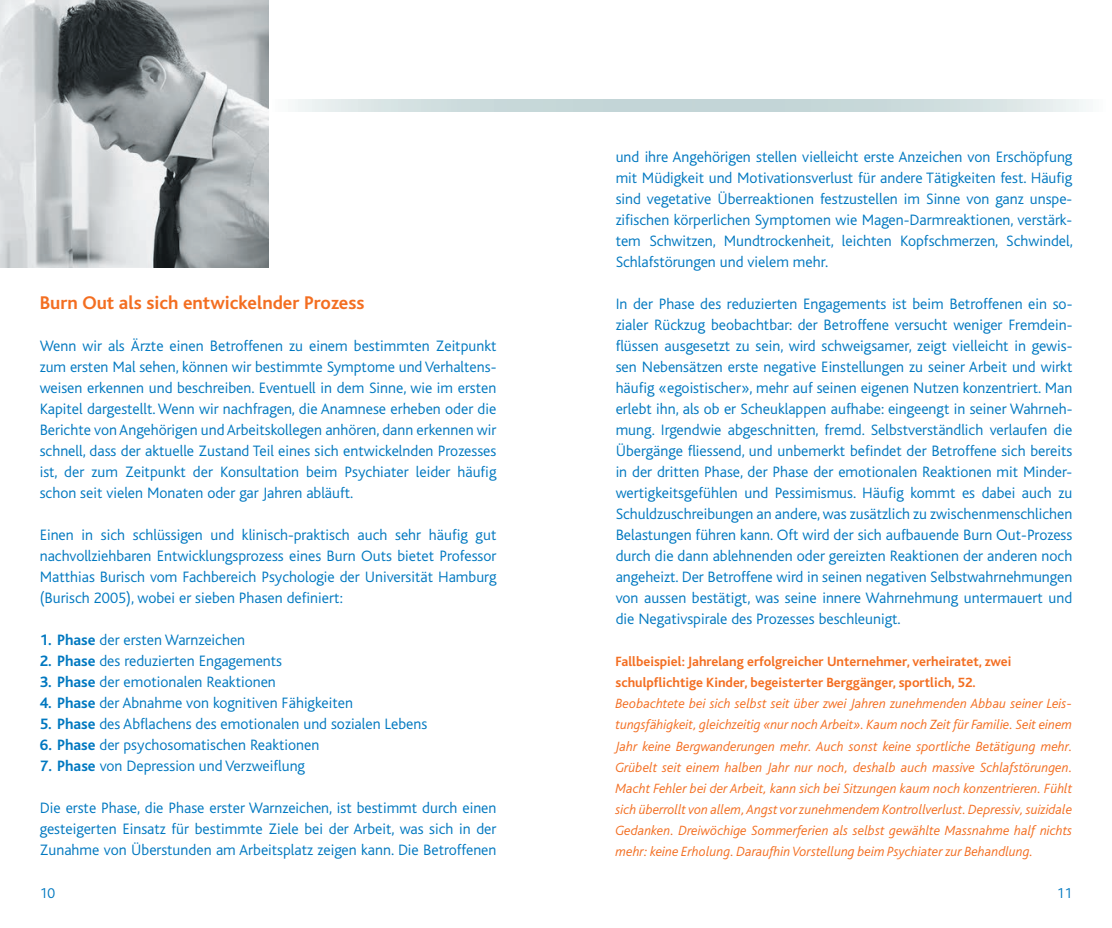
<style>
.page{position:relative;width:1112px;height:928px;background:#fff}
.page>*{position:absolute;margin:0;border:0;box-sizing:border-box;transform-origin:0 0}
.t1{font:700 19.25px "Bliss";color:#f36e21}
.t2{font:300 15.75px/21px "Bliss";color:#0078c0;text-align:justify}
.t3{font:300 14.88px "Bliss";color:#0078c0}
.t4{font:italic 300 14px/21px "Bliss";color:#f36e21;text-align:justify}
.t5{font:700 14px/21px "Bliss";color:#f36e21}
.s1{font-weight:700}
</style>
<div class="page">
<svg style="left:268px;top:99px;width:818px;height:13px"></svg>
<img style="left:0;top:0;width:268px;height:267px">
<p class="t1" style="left:40px;top:293px;width:326px">Burn Out als sich entwickelnder Prozess</p>
<p class="t2" style="left:40px;top:336px;width:458px">Wenn wir als Ärzte einen Betroffenen zu einem bestimmten Zeitpunkt zum ersten Mal sehen, können wir bestimmte Symptome und Verhaltens&shy;weisen erkennen und beschreiben. Eventuell in dem Sinne, wie im ersten Kapitel dargestellt. Wenn wir nachfragen, die Anamnese erheben oder die Berichte von Angehörigen und Arbeitskollegen anhören, dann erkennen wir schnell, dass der aktuelle Zustand Teil eines sich entwickelnden Prozesses ist, der zum Zeitpunkt der Konsultation beim Psychiater leider häufig schon seit vielen Monaten oder gar Jahren abläuft.</p>
<p class="t2" style="left:40px;top:525px;width:458px">Einen in sich schlüssigen und klinisch-praktisch auch sehr häufig gut nachvollziehbaren Entwicklungsprozess eines Burn Outs bietet Professor Matthias Burisch vom Fachbereich Psychologie der Universität Hamburg (Burisch 2005), wobei er sieben Phasen definiert:</p>
<p class="t2" style="left:40px;top:630px;width:207px"><span class="s1">1. Phase</span> der ersten Warnzeichen</p>
<p class="t2" style="left:40px;top:651px;width:244px"><span class="s1">2. Phase</span> des reduzierten Engagements</p>
<p class="t2" style="left:40px;top:672px;width:238px"><span class="s1">3. Phase</span> der emotionalen Reaktionen</p>
<p class="t2" style="left:40px;top:693px;width:315px"><span class="s1">4. Phase</span> der Abnahme von kognitiven Fähigkeiten</p>
<p class="t2" style="left:40px;top:714px;width:389px"><span class="s1">5. Phase</span> des Abflachens des emotionalen und sozialen Lebens</p>
<p class="t2" style="left:40px;top:735px;width:281px"><span class="s1">6. Phase</span> der psychosomatischen Reaktionen</p>
<p class="t2" style="left:40px;top:756px;width:267px"><span class="s1">7. Phase</span> von Depression und Verzweiflung</p>
<p class="t2" style="left:40px;top:798px;width:458px">Die erste Phase, die Phase erster Warnzeichen, ist bestimmt durch einen gesteigerten Einsatz für bestimmte Ziele bei der Arbeit, was sich in der Zunahme von Überstunden am Arbeitsplatz zeigen kann. Die Betroffenen</p>
<p class="t2" style="left:615px;top:147px;width:458px">und ihre Angehörigen stellen vielleicht erste Anzeichen von Erschöpfung mit Müdigkeit und Motivationsverlust für andere Tätigkeiten fest. Häufig sind vegetative Überreaktionen festzustellen im Sinne von ganz unspe&shy;zifischen körperlichen Symptomen wie Magen-Darmreaktionen, verstärk&shy;tem Schwitzen, Mundtrockenheit, leichten Kopfschmerzen, Schwindel, Schlafstörungen und vielem mehr.</p>
<p class="t2" style="left:615px;top:294px;width:458px">In der Phase des reduzierten Engagements ist beim Betroffenen ein so&shy;zialer Rückzug beobachtbar: der Betroffene versucht weniger Fremdein&shy;flüssen ausgesetzt zu sein, wird schweigsamer, zeigt vielleicht in gewis&shy;sen Nebensätzen erste negative Einstellungen zu seiner Arbeit und wirkt häufig «egoistischer», mehr auf seinen eigenen Nutzen konzentriert. Man erlebt ihn, als ob er Scheuklappen aufhabe: eingeengt in seiner Wahrneh&shy;mung. Irgendwie abgeschnitten, fremd. Selbstverständlich verlaufen die Übergänge fliessend, und unbemerkt befindet der Betroffene sich bereits in der dritten Phase, der Phase der emotionalen Reaktionen mit Minder&shy;wertigkeitsgefühlen und Pessimismus. Häufig kommt es dabei auch zu Schuldzuschreibungen an andere, was zusätzlich zu zwischenmenschlichen Belastungen führen kann. Oft wird der sich aufbauende Burn Out-Prozess durch die dann ablehnenden oder gereizten Reaktionen der anderen noch angeheizt. Der Betroffene wird in seinen negativen Selbstwahrnehmungen von aussen bestätigt, was seine innere Wahrnehmung untermauert und die Negativspirale des Prozesses beschleunigt.</p>
<p class="t5" style="left:615px;top:651px;width:397px">Fallbeispiel: Jahrelang erfolgreicher Unternehmer, verheiratet, zwei schulpflichtige Kinder, begeisterter Berggänger, sportlich, 52.</p>
<p class="t4" style="left:615px;top:693px;width:458px">Beobachtete bei sich selbst seit über zwei Jahren zunehmenden Abbau seiner Leis&shy;tungsfähigkeit, gleichzeitig «nur noch Arbeit». Kaum noch Zeit für Familie. Seit einem Jahr keine Bergwanderungen mehr. Auch sonst keine sportliche Betätigung mehr.<br>Grübelt seit einem halben Jahr nur noch, deshalb auch massive Schlafstörungen.<br>Macht Fehler bei der Arbeit, kann sich bei Sitzungen kaum noch konzentrieren. Fühlt sich überrollt von allem, Angst vor zunehmendem Kontrollverlust. Depressiv, suizidale Gedanken. Dreiwöchige Sommerferien als selbst gewählte Massnahme half nichts mehr: keine Erholung. Daraufhin Vorstellung beim Psychiater zur Behandlung.</p>
<p class="t3" style="left:40px;top:884px;width:17px">10</p>
<p class="t3" style="left:1056px;top:884px;width:17px">11</p>
</div>
